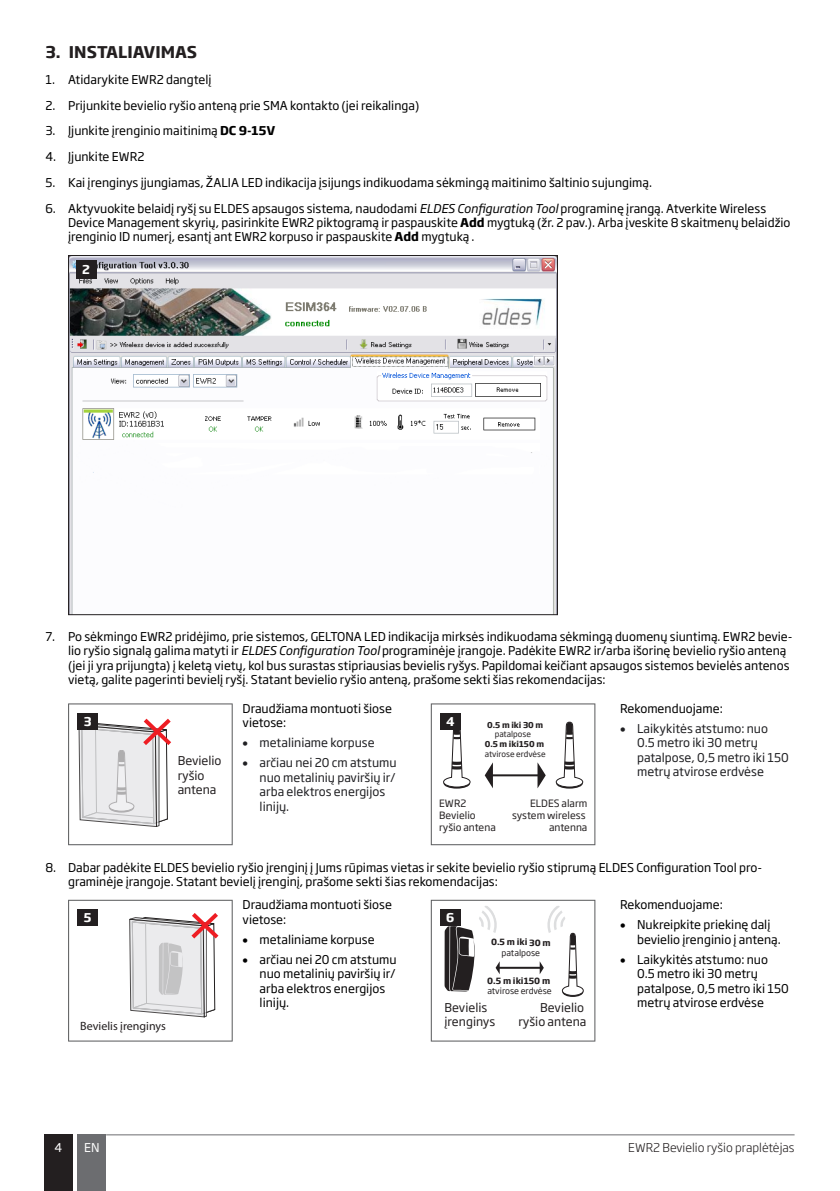
<style>
.page{position:relative;width:840px;height:1191px;background:#fff}
.page>*{position:absolute;margin:0;border:0;box-sizing:border-box;transform-origin:0 0}
.t1{font:700 16px "Soho Gothic Pro";color:#231f20}
.Text{font:12px/14.4px "Soho Gothic Pro";color:#000}
.t2{font:12px/14.4px "Soho Gothic Pro";color:#202023}
.t3{font:12px/14.4px "Soho Gothic Pro";color:#231f20}
.t4{font:300 12px "Soho Gothic Pro";color:#231f20}
.t5{font:12px "Myriad Pro";color:#231f20}
.t6{font:700 12px "Soho Gothic Pro";color:#fff}
.t7{font:12px "Soho Gothic Pro";color:#fff}
.t8{font:10px/12px "Soho Gothic Pro";color:#231f20}
.t9{font:8.6px/10.2px "Soho Gothic Pro";letter-spacing:-.005em;color:#231f20}
.t10{font:700 8.4px/10.2px "Soho Gothic Pro";color:#231f20;text-align:center}
.t11{font:8px/9.6px "Soho Gothic Pro";color:#231f20;text-align:center}
.s1{font-weight:700}
.s2{font-style:italic}
.s3{font-weight:400}
</style>
<div class="page">
<div style="left:44px;top:1134px;width:29px;height:57px;background:#231f20"></div>
<div style="left:78px;top:1134px;width:28px;height:57px;background:#6c6d70"></div>
<hr style="left:106px;top:1134px;width:688px;height:1px;background:#6c6d70">
<img style="left:70px;top:257px;width:485px;height:356px">
<div style="left:76px;top:260px;width:20px;height:18px;background:#231f20"></div>
<svg style="left:68px;top:703px;width:164px;height:142px"></svg>
<div style="left:77px;top:713px;width:21px;height:16px;background:#231f20"></div>
<svg style="left:430px;top:703px;width:165px;height:142px"></svg>
<div style="left:440px;top:713px;width:20px;height:16px;background:#231f20"></div>
<svg style="left:68px;top:899px;width:164px;height:142px"></svg>
<div style="left:77px;top:909px;width:21px;height:16px;background:#231f20"></div>
<svg style="left:430px;top:899px;width:165px;height:142px"></svg>
<div style="left:440px;top:909px;width:20px;height:16px;background:#231f20"></div>
<p class="t1" style="left:45px;top:39px;width:153px">3. INSTALIAVIMAS</p>
<p class="Text" style="left:45px;top:71px;width:167px">1. Atidarykite EWR2 dangtelį</p>
<p class="Text" style="left:45px;top:97px;width:375px">2. Prijunkite bevielio ryšio anteną prie SMA kontakto (jei reikalinga)</p>
<p class="Text" style="left:45px;top:123px;width:231px">3. Įjunkite įrenginio maitinimą <span class="s1">DC 9-15V</span></p>
<p class="Text" style="left:45px;top:149px;width:100px">4. Įjunkite EWR2</p>
<p class="Text" style="left:45px;top:174px;width:608px">5. Kai įrenginys įjungiamas, ŽALIA LED indikacija įsijungs indikuodama sėkmingą maitinimo šaltinio sujungimą.</p>
<p class="Text" style="left:68px;top:200px;width:723px;text-indent:-23px">6. Aktyvuokite belaidį ryšį su ELDES apsaugos sistema, naudodami <span class="s2">ELDES Configuration Tool</span> programinę įrangą. Atverkite Wireless<br>Device Management skyrių, pasirinkite EWR2 piktogramą ir paspauskite <span class="s1">Add</span> mygtuką (žr. 2 pav.). Arba įveskite 8 skaitmenų belaidžio įrenginio ID numerį, esantį ant EWR2 korpuso ir paspauskite <span class="s1">Add</span> mygtuką .</p>
<p class="t6" style="left:82px;top:260px;width:9px">2</p>
<p class="Text" style="left:68px;top:628px;width:725px;text-indent:-23px">7. Po sėkmingo EWR2 pridėjimo, prie sistemos, GELTONA LED indikacija mirksės indikuodama sėkmingą duomenų siuntimą. EWR2 bevie&shy;lio ryšio signalą galima matyti ir <span class="s2">ELDES Configuration Tool</span> programinėje įrangoje. Padėkite EWR2 ir/arba išorinę bevielio ryšio anteną (jei ji yra prijungta) į keletą vietų, kol bus surastas stipriausias bevielis ryšys. Papildomai keičiant apsaugos sistemos bevielės antenos vietą, galite pagerinti bevielį ryšį. Statant bevielio ryšio anteną, prašome sekti šias rekomendacijas:</p>
<p class="t6" style="left:84px;top:712px;width:9px">3</p>
<p class="t3" style="left:177px;top:753px;width:45px">Bevielio ryšio antena</p>
<p class="Text" style="left:242px;top:700px;width:151px">Draudžiama montuoti šiose vietose:</p>
<p class="t2" style="left:242px;top:735px;width:133px">• metaliniame korpuse</p>
<p class="t2" style="left:259px;top:755px;width:138px;text-indent:-17px">• arčiau nei 20 cm atstumu nuo metalinių paviršių ir/ arba elektros energijos linijų.</p>
<p class="t6" style="left:446px;top:712px;width:10px">4</p>
<p class="t11" style="left:484px;top:719px;width:62px"><span class="s1">0.5 m iki 30 m </span>patalpose<br><span class="s1">0.5 m iki150 m </span>atvirose erdvėse</p>
<p class="t8" style="left:439px;top:796px;width:58px">EWR2<br>Bevielio ryšio antena</p>
<p class="t8" style="left:512px;top:796px;width:77px;text-align:right">ELDES alarm system wireless antenna</p>
<p class="Text" style="left:619px;top:700px;width:104px">Rekomenduojame:</p>
<p class="t2" style="left:636px;top:720px;width:153px;text-indent:-17px">• Laikykitės atstumo: nuo<br>0.5 metro iki 30 metrų patalpose, 0,5 metro iki 150 metrų atvirose erdvėse</p>
<p class="Text" style="left:68px;top:859px;width:695px;text-indent:-23px">8. Dabar padėkite ELDES bevielio ryšio įrenginį į Jums rūpimas vietas ir sekite bevielio ryšio stiprumą ELDES Configuration Tool pro&shy;graminėje įrangoje. Statant bevielį įrenginį, prašome sekti šias rekomendacijas:</p>
<p class="t6" style="left:84px;top:908px;width:9px">5</p>
<p class="t5" style="left:80px;top:1018px;width:87px">Bevielis įrenginys</p>
<p class="Text" style="left:242px;top:897px;width:151px">Draudžiama montuoti šiose vietose:</p>
<p class="Text" style="left:242px;top:931px;width:133px">• metaliniame korpuse</p>
<p class="Text" style="left:259px;top:951px;width:138px;text-indent:-17px">• arčiau nei 20 cm atstumu nuo metalinių paviršių ir/ arba elektros energijos linijų.</p>
<p class="t6" style="left:446px;top:908px;width:10px">6</p>
<p class="t10" style="left:491px;top:936px;width:61px">0.5 m iki 30 m <span class="s3">patalpose</span></p>
<p class="t9" style="left:487px;top:975px;width:66px"><span class="s1">0.5 m iki150 m </span>atvirose erdvėse</p>
<p class="t3" style="left:444px;top:999px;width:52px">Bevielis įrenginys</p>
<p class="t3" style="left:518px;top:999px;width:69px;text-align:right">Bevielio ryšio antena</p>
<p class="Text" style="left:619px;top:897px;width:104px">Rekomenduojame:</p>
<p class="Text" style="left:636px;top:917px;width:145px;text-indent:-17px">• Nukreipkite priekinę dalį bevielio įrenginio į anteną.</p>
<p class="Text" style="left:636px;top:951px;width:153px;text-indent:-17px">• Laikykitės atstumo: nuo<br>0.5 metro iki 30 metrų patalpose, 0,5 metro iki 150 metrų atvirose erdvėse</p>
<p class="t7" style="left:54px;top:1137px;width:9px">4</p>
<p class="t7" style="left:84px;top:1137px;width:17px">EN</p>
<p class="t4" style="left:628px;top:1138px;width:168px">EWR2 Bevielio ryšio praplėtėjas</p>
</div>
